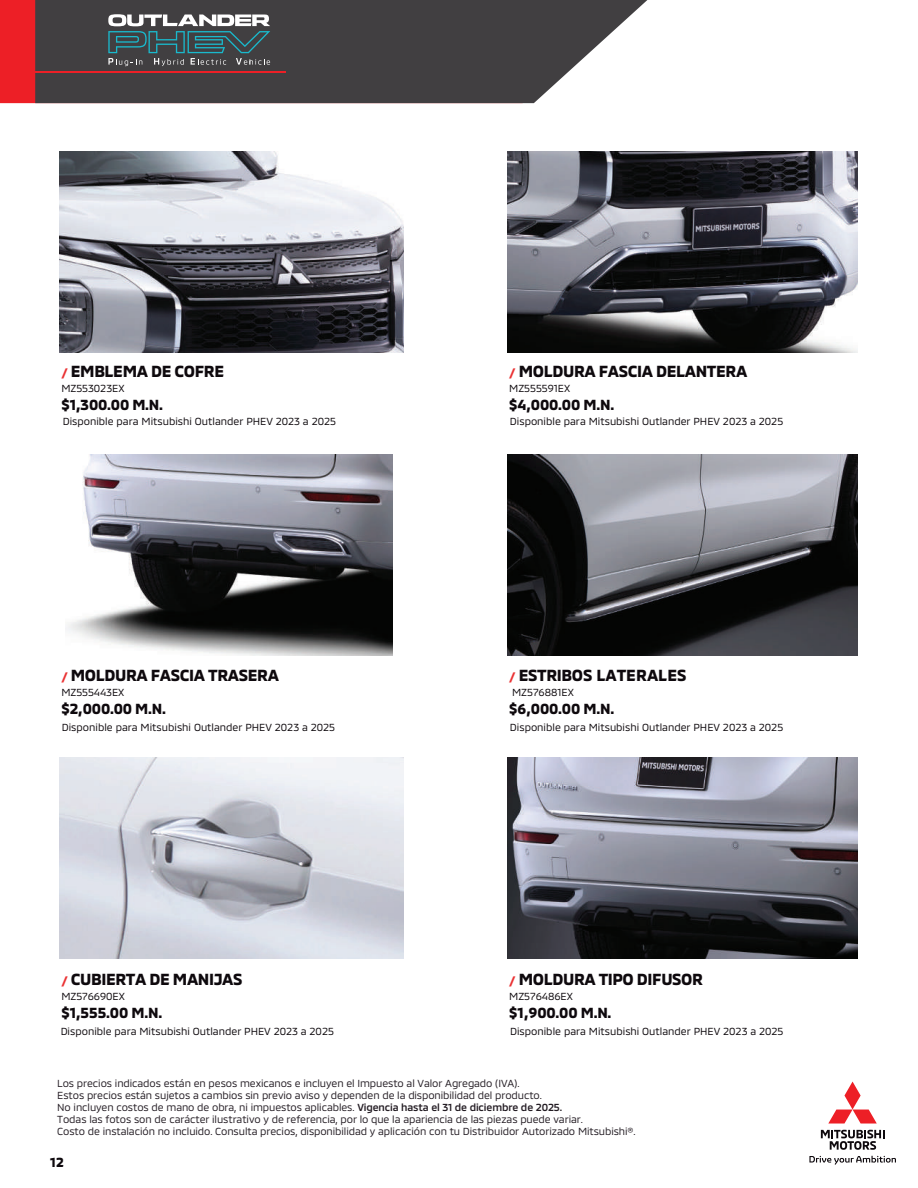
<style>
.page{position:relative;width:918px;height:1188px;background:#fff}
.page>*{position:absolute;margin:0;border:0;box-sizing:border-box;transform-origin:0 0}
.t1{font:700 16.5px "MMC";letter-spacing:-.025em;color:#0e090d}
.t2{font:700 16.5px "MMC";color:#0e090d}
.t3{font:700 15px "MMC";letter-spacing:-.015em;color:#0e090d}
.t4{font:700 13.5px "MMC";color:#0e090d}
.t5{font:10.5px/12px "MMC";letter-spacing:-.01em;color:#231c23}
.t6{font:10.5px "MMC";color:#0e090d}
.s1{font-size:12px;color:#ea3233}
.s2{font-weight:500}
</style>
<div class="page">
<div style="left:0;top:0;width:35px;height:103px;background:#ed1f26"></div>
<svg style="left:35px;top:0;width:612px;height:103px;background:#555355"></svg>
<hr style="left:0;top:71px;width:286px;height:2px;background:#ed1f26">
<img style="left:60px;top:151px;width:344px;height:201px">
<img style="left:507px;top:455px;width:351px;height:200px">
<img style="left:507px;top:758px;width:351px;height:201px">
<img style="left:507px;top:151px;width:351px;height:201px">
<img style="left:65px;top:455px;width:327px;height:200px">
<img style="left:60px;top:758px;width:344px;height:201px">
<svg style="left:821px;top:1130px;width:63px;height:20px"></svg>
<svg style="left:828px;top:1082px;width:49px;height:42px"></svg>
<svg style="left:809px;top:1156px;width:87px;height:9px"></svg>
<svg style="left:108px;top:11px;width:162px;height:55px;background:#59686b"></svg>
<h1 class="t1" style="left:61px;top:359px;width:164px"><span class="s1">/</span> EMBLEMA DE COFRE</h1>
<p class="t6" style="left:61px;top:380px;width:65px">MZ553023EX</p>
<h2 class="t3" style="left:61px;top:393px;width:103px">$1,300.00 M.N.</h2>
<h1 class="t1" style="left:509px;top:359px;width:240px"><span class="s1">/</span> MOLDURA FASCIA DELANTERA</h1>
<p class="t6" style="left:509px;top:380px;width:62px">MZ555591EX</p>
<h2 class="t3" style="left:509px;top:393px;width:106px">$4,000.00 M.N.</h2>
<p class="t6" style="left:63px;top:413px;width:275px">Disponible para Mitsubishi Outlander PHEV 2023 a 2025</p>
<p class="t6" style="left:510px;top:413px;width:275px">Disponible para Mitsubishi Outlander PHEV 2023 a 2025</p>
<h1 class="t1" style="left:61px;top:662px;width:219px"><span class="s1">/</span> MOLDURA FASCIA TRASERA</h1>
<p class="t6" style="left:61px;top:683px;width:65px">MZ555443EX</p>
<h2 class="t3" style="left:61px;top:696px;width:106px">$2,000.00 M.N.</h2>
<h1 class="t2" style="left:509px;top:662px;width:179px"><span class="s1">/</span> ESTRIBOS LATERALES</h1>
<p class="t6" style="left:512px;top:683px;width:63px">MZ576881EX</p>
<h2 class="t3" style="left:509px;top:696px;width:107px">$6,000.00 M.N.</h2>
<p class="t6" style="left:62px;top:719px;width:275px">Disponible para Mitsubishi Outlander PHEV 2023 a 2025</p>
<p class="t6" style="left:510px;top:719px;width:275px">Disponible para Mitsubishi Outlander PHEV 2023 a 2025</p>
<h1 class="t1" style="left:61px;top:967px;width:183px"><span class="s1">/</span> CUBIERTA DE MANIJAS</h1>
<p class="t6" style="left:61px;top:988px;width:65px">MZ576690EX</p>
<h2 class="t3" style="left:61px;top:1001px;width:102px">$1,555.00 M.N.</h2>
<h1 class="t1" style="left:509px;top:967px;width:195px"><span class="s1">/</span> MOLDURA TIPO DIFUSOR</h1>
<p class="t6" style="left:509px;top:988px;width:65px">MZ576486EX</p>
<h2 class="t3" style="left:509px;top:1001px;width:104px">$1,900.00 M.N.</h2>
<p class="t6" style="left:61px;top:1023px;width:275px">Disponible para Mitsubishi Outlander PHEV 2023 a 2025</p>
<p class="t6" style="left:510px;top:1023px;width:275px">Disponible para Mitsubishi Outlander PHEV 2023 a 2025</p>
<p class="t5" style="left:57px;top:1076px;width:580px">Los precios indicados están en pesos mexicanos e incluyen el Impuesto al Valor Agregado (IVA).<br>Estos precios están sujetos a cambios sin previo aviso y dependen de la disponibilidad del producto.<br>No incluyen costos de mano de obra, ni impuestos aplicables. <span class="s2">Vigencia hasta el 31 de diciembre de 2025.<br></span>Todas las fotos son de carácter ilustrativo y de referencia, por lo que la apariencia de las piezas puede variar.<br>Costo de instalación no incluido. Consulta precios, disponibilidad y aplicación con tu Distribuidor Autorizado Mitsubishi®.</p>
<p class="t4" style="left:50px;top:1151px;width:15px">12</p>
</div>
